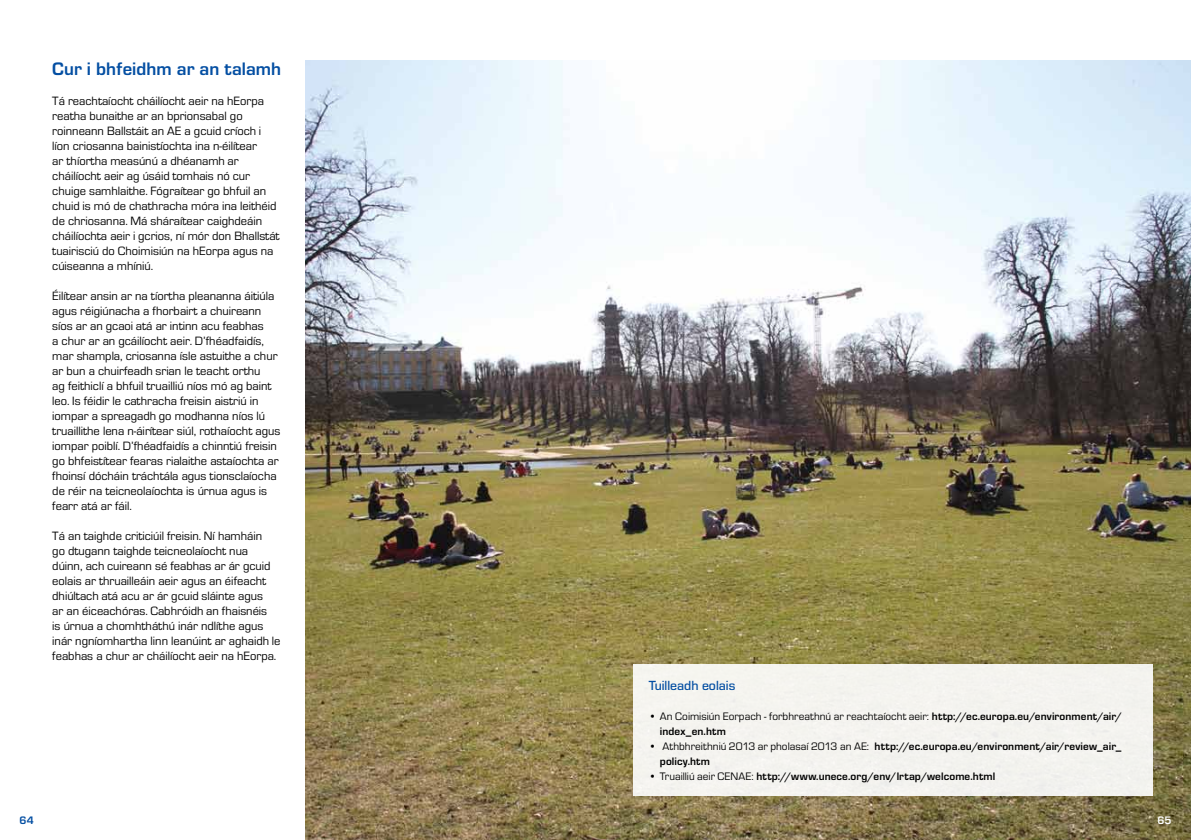
<style>
.page{position:relative;width:1191px;height:840px;background:#fff}
.page>*{position:absolute;margin:0;border:0;box-sizing:border-box;transform-origin:0 0}
.t1{font:700 18.75px "Eurostile OT";letter-spacing:.005em;color:#034ea2}
.t2{font:500 13.75px "Eurostile OT";color:#034ea2}
.t3{font:12.5px/15px "Eurostile OT";color:#000}
.t4{font:700 11.25px/15px "Eurostile OT";letter-spacing:.01em;color:#000}
.t5{font:11.25px/15px "Eurostile OT";color:#000}
.t6{font:700 11.25px "Eurostile OT";color:#034ea2}
.t7{font:700 11.25px "Eurostile OT";color:#fff}
.s1{font-weight:700}
.s2{font-weight:400}
</style>
<div class="page">
<img style="left:305px;top:60px;width:886px;height:780px">
<div style="left:633px;top:664px;width:519px;height:131px;background:#f4f3ef"></div>
<h1 class="t1" style="left:52px;top:58px;width:230px">Cur i bhfeidhm ar an talamh</h1>
<p class="t3" style="left:52px;top:94px;width:229px">Tá reachtaíocht cháilíocht aeir na hEorpa reatha bunaithe ar an bprionsabal go roinneann Ballstáit an AE a gcuid críoch i líon criosanna bainistíochta ina n-éilítear<br>ar thíortha measúnú a dhéanamh ar cháilíocht aeir ag úsáid tomhais nó cur chuige samhlaithe. Fógraítear go bhfuil an chuid is mó de chathracha móra ina leithéid de chriosanna. Má sháraítear caighdeáin cháilíochta aeir i gcrios, ní mór don Bhallstát tuairisciú do Choimisiún na hEorpa agus na cúiseanna a mhíniú.</p>
<p class="t3" style="left:52px;top:289px;width:230px">Éilítear ansin ar na tíortha pleananna áitiúla agus réigiúnacha a fhorbairt a chuireann síos ar an gcaoi atá ar intinn acu feabhas<br>a chur ar an gcáilíocht aeir. D’fhéadfaidís, mar shampla, criosanna ísle astuithe a chur ar bun a chuirfeadh srian le teacht orthu<br>ag feithiclí a bhfuil truailliú níos mó ag baint leo. Is féidir le cathracha freisin aistriú in iompar a spreagadh go modhanna níos lú truaillithe lena n-áirítear siúl, rothaíocht agus iompar poiblí. D’fhéadfaidís a chinntiú freisin go bhfeistítear fearas rialaithe astaíochta ar fhoinsí dócháin tráchtála agus tionsclaíocha de réir na teicneolaíochta is úrnua agus is fearr atá ar fáil.</p>
<p class="t3" style="left:52px;top:529px;width:230px">Tá an taighde criticiúil freisin. Ní hamháin<br>go dtugann taighde teicneolaíocht nua dúinn, ach cuireann sé feabhas ar ár gcuid eolais ar thruailleáin aeir agus an éifeacht dhiúltach atá acu ar ár gcuid sláinte agus<br>ar an éiceachóras. Cabhróidh an fhaisnéis<br>is úrnua a chomhtháthú inár ndlíthe agus inár ngníomhartha linn leanúint ar aghaidh le feabhas a chur ar cháilíocht aeir na hEorpa.</p>
<p class="t2" style="left:648px;top:678px;width:88px">Tuilleadh eolais</p>
<p class="t5" style="left:660px;top:709px;width:464px;text-indent:-11px">• An Coimisiún Eorpach - forbhreathnú ar reachtaíocht aeir: <span class="s1">http://ec.europa.eu/environment/air/ index_en.htm</span></p>
<p class="t4" style="left:660px;top:739px;width:463px;text-indent:-11px"><span class="s2">• Athbhreithniú 2013 ar pholasaí 2013 an AE:</span> http://ec.europa.eu/environment/air/review_air_ policy.htm</p>
<p class="t4" style="left:648px;top:769px;width:348px"><span class="s2">• Truailliú aeir CENAE:</span> http://www.unece.org/env/lrtap/welcome.html</p>
<p class="t6" style="left:19px;top:814px;width:16px">64</p>
<p class="t7" style="left:1157px;top:814px;width:16px">65</p>
</div>
